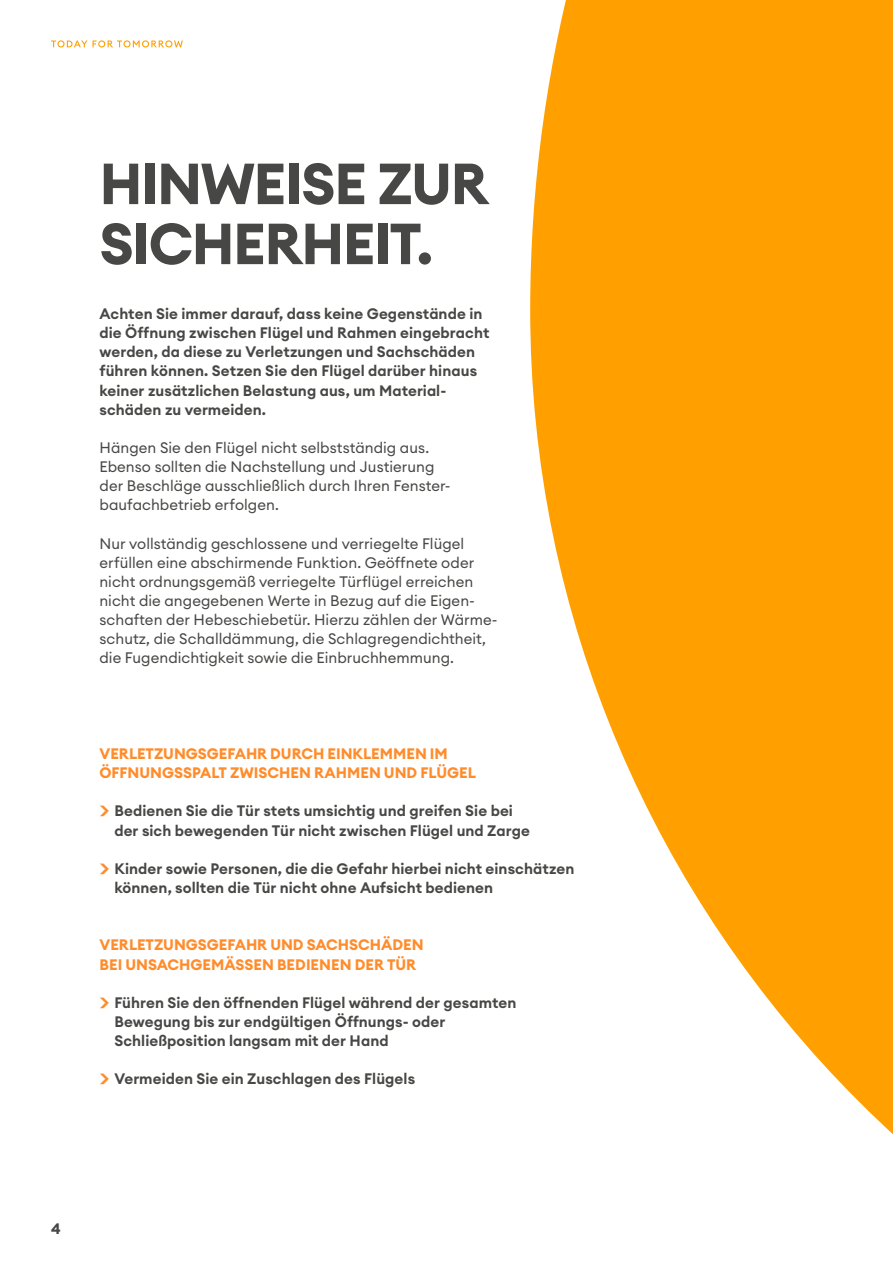
<style>
.page{position:relative;width:893px;height:1263px;background:#fff}
.page>*{position:absolute;margin:0;border:0;box-sizing:border-box;transform-origin:0 0}
.t1{font:700 57px/60px "Euclid Circular A";letter-spacing:-.025em;color:#474745}
.t2{font:600 15px/19.2px "Euclid Circular A";letter-spacing:.005em;color:#474745}
.t3{font:15px/19.2px "Euclid Circular A";letter-spacing:.005em;color:#474745}
.t4{font:700 15px/19.2px "Euclid Circular A";color:#ff8c2b}
.t5{font:700 15px "Euclid Circular A";color:#474745}
.s1{font-size:21px;color:#ff8c2b}
</style>
<div class="page">
<svg style="left:530px;top:0;width:363px;height:1134px;fill:#ffa000"></svg>
<svg style="left:51px;top:40px;width:36px;height:7px"></svg>
<svg style="left:93px;top:40px;width:90px;height:7px"></svg>
<h1 class="t1" style="left:99px;top:155px;width:390px">HINWEISE ZUR<br>SICHERHEIT.</h1>
<p class="t2" style="left:99px;top:304px;width:391px">Achten Sie immer darauf, dass keine Gegenstände in die Öffnung zwischen Flügel und Rahmen eingebracht werden, da diese zu Verletzungen und Sachschäden führen können. Setzen Sie den Flügel darüber hinaus keiner zusätzlichen Belastung aus, um Material&shy;schäden zu vermeiden.</p>
<p class="t3" style="left:99px;top:438px;width:351px">Hängen Sie den Flügel nicht selbstständig aus.<br>Ebenso sollten die Nachstellung und Justierung der Beschläge ausschließlich durch Ihren Fenster&shy;baufachbetrieb erfolgen.</p>
<p class="t3" style="left:99px;top:533px;width:400px">Nur vollständig geschlossene und verriegelte Flügel erfüllen eine abschirmende Funktion. Geöffnete oder nicht ordnungsgemäß verriegelte Türflügel erreichen nicht die angegebenen Werte in Bezug auf die Eigen&shy;schaften der Hebeschiebetür. Hierzu zählen der Wärme&shy;schutz, die Schalldämmung, die Schlagregendichtheit, die Fugendichtigkeit sowie die Einbruchhemmung.</p>
<p class="t4" style="left:99px;top:744px;width:378px">VERLETZUNGSGEFAHR DURCH EINKLEMMEN IM<br>ÖFFNUNGSSPALT ZWISCHEN RAHMEN UND FLÜGEL</p>
<p class="t2" style="left:114px;top:802px;width:417px;text-indent:-15px"><span class="s1">&gt;</span> Bedienen Sie die Tür stets umsichtig und greifen Sie bei der sich bewegenden Tür nicht zwischen Flügel und Zarge</p>
<p class="t2" style="left:114px;top:859px;width:461px;text-indent:-15px"><span class="s1">&gt;</span> Kinder sowie Personen, die die Gefahr hierbei nicht einschätzen können, sollten die Tür nicht ohne Aufsicht bedienen</p>
<p class="t4" style="left:99px;top:936px;width:326px">VERLETZUNGSGEFAHR UND SACHSCHÄDEN<br>BEI UNSACHGEMÄSSEN BEDIENEN DER TÜR</p>
<p class="t2" style="left:114px;top:993px;width:404px;text-indent:-15px"><span class="s1">&gt;</span> Führen Sie den öffnenden Flügel während der gesamten<br>Bewegung bis zur endgültigen Öffnungs- oder<br>Schließposition langsam mit der Hand</p>
<p class="t2" style="left:99px;top:1069px;width:317px"><span class="s1">&gt;</span> Vermeiden Sie ein Zuschlagen des Flügels</p>
<p class="t5" style="left:51px;top:1219px;width:11px">4</p>
</div>
